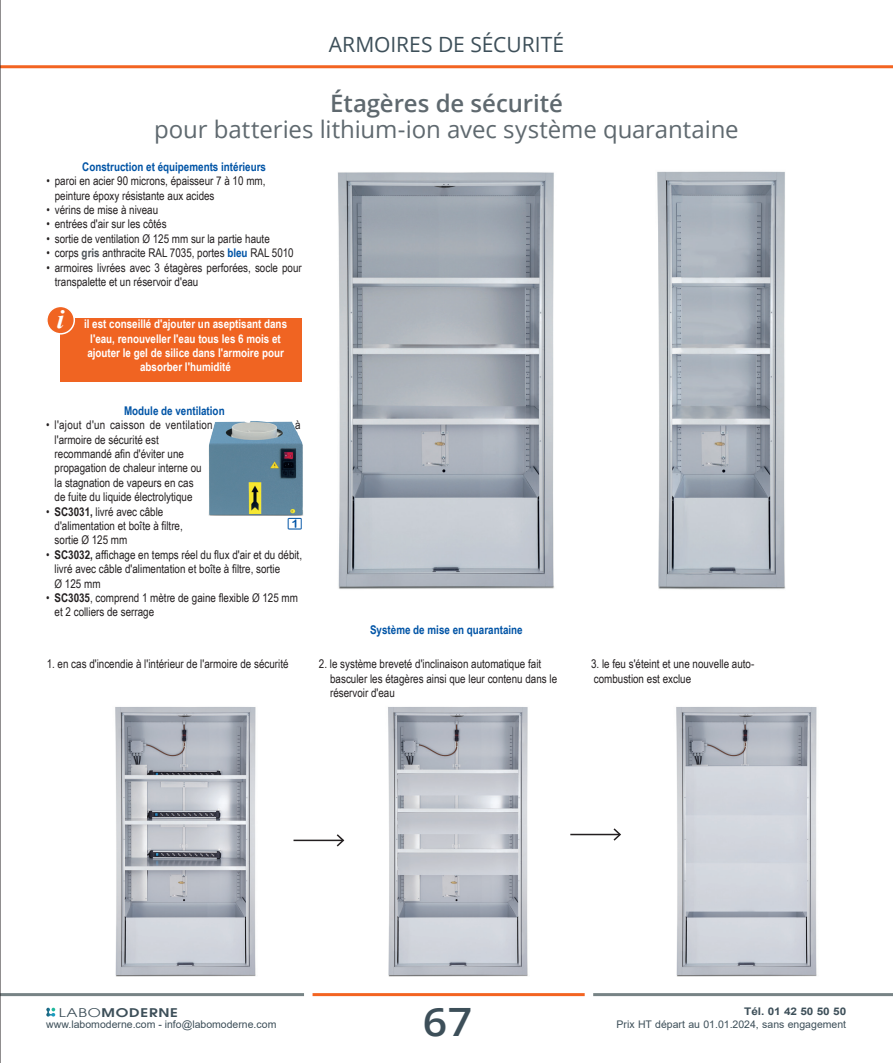
<style>
.page{position:relative;width:893px;height:1063px;background:#fff}
.page>*{position:absolute;margin:0;border:0;box-sizing:border-box;transform-origin:0 0}
.t1{font:600 39px "Open Sans";color:#3d4f59;scale:1.1 1}
.t2{font:700 33px "Vijaya";color:#fff}
.t3{font:24px "Open Sans";letter-spacing:-.005em;color:#5f696f}
.t4{font:600 24px "Open Sans";letter-spacing:-.005em;color:#5f696f}
.t5{font:21px "Open Sans";color:#3d4f59}
.t6{font:12px/14.4px "Arial Narrow";color:#231f20}
.t7{font:700 12px/14.4px "Arial Narrow";color:#fff;text-align:center}
.t8{font:700 12px "Arial Narrow";color:#0154a6}
.t9{font:12px "Arial Narrow";letter-spacing:.025em;color:#231f20}
.t10{font:600 12px "Avant Garde";letter-spacing:.05em;color:#3d4f59;scale:1.25 1}
.t11{font:12px "repere";color:#0154a6}
.t12{font:10.5px "Arial";color:#3d4f59}
.t13{font:700 10.5px "Arial";color:#3d4f59;scale:1.12 1}
.s1{font-weight:700;color:#4d545a}
.s2{font-weight:700;color:#0154a6}
.s3{font-weight:700}
.s4{font-weight:400}
</style>
<div class="page">
<hr style="left:0;top:65px;width:893px;height:3px;background:#f36421">
<hr style="left:0;top:993px;width:304px;height:3px;background:#778385">
<svg style="left:46px;top:1008px;width:9px;height:9px"></svg>
<hr style="left:313px;top:993px;width:272px;height:3px;background:#f36421">
<hr style="left:593px;top:993px;width:300px;height:3px;background:#778385">
<hr style="left:0;top:0;width:1px;height:1063px;background:#231f20">
<img style="left:337px;top:172px;width:217px;height:417px">
<img style="left:657px;top:171px;width:129px;height:419px">
<div style="left:61px;top:318px;width:241px;height:63px;background:#f06422"></div>
<div style="left:47px;top:306px;width:27px;height:28px;background:#f06422;border-radius:50%"></div>
<div style="left:46px;top:306px;width:29px;height:29px;border:2px solid #fff;border-radius:50%"></div>
<img style="left:208px;top:421px;width:95px;height:95px">
<img style="left:388px;top:707px;width:140px;height:270px">
<img style="left:115px;top:707px;width:141px;height:270px">
<img style="left:676px;top:707px;width:141px;height:270px">
<hr style="left:293px;top:840px;width:50px;height:1px;background:#231f20">
<svg style="left:335px;top:834px;width:10px;height:13px"></svg>
<hr style="left:570px;top:834px;width:50px;height:1px;background:#231f20">
<svg style="left:612px;top:828px;width:9px;height:13px"></svg>
<h3 class="t5" style="left:329px;top:30px;width:237px">ARMOIRES DE SÉCURITÉ</h3>
<h3 class="t4" style="left:330px;top:87px;width:234px">Étagères de sécurité</h3>
<h3 class="t3" style="left:154px;top:112px;width:586px">pour batteries lithium-ion avec système quarantaine</h3>
<p class="t8" style="left:82px;top:157px;width:185px">Construction et équipements intérieurs</p>
<p class="t6" style="left:55px;top:173px;width:212px;text-indent:-8px">• paroi en acier 90 microns, épaisseur 7 à 10 mm, peinture époxy résistante aux acides</p>
<p class="t6" style="left:46px;top:202px;width:113px">• vérins de mise à niveau</p>
<p class="t6" style="left:46px;top:217px;width:122px">• entrées d'air sur les côtés</p>
<p class="t6" style="left:46px;top:231px;width:225px">• sortie de ventilation Ø 125 mm sur la partie haute</p>
<p class="t6" style="left:46px;top:245px;width:249px">• corps <span class="s1">gris</span> anthracite RAL 7035, portes <span class="s2">bleu</span> RAL 5010</p>
<p class="t6" style="left:55px;top:260px;width:248px;text-indent:-8px">• armoires livrées avec 3 étagères perforées, socle pour transpalette et un réservoir d'eau</p>
<h2 class="t2" style="left:57px;top:293px;width:9px">i</h2>
<p class="t7" style="left:84px;top:316px;width:205px">il est conseillé d'ajouter un aseptisant dans l'eau, renouveller l'eau tous les 6 mois et ajouter le gel de silice dans l'armoire pour absorber l'humidité</p>
<p class="t8" style="left:124px;top:401px;width:102px">Module de ventilation</p>
<p class="t9" style="left:46px;top:416px;width:168px">• l'ajout d'un caisson de ventilation</p>
<p class="t6" style="left:295px;top:417px;width:7px">à</p>
<p class="t6" style="left:55px;top:432px;width:149px">l'armoire de sécurité est recommandé afin d'éviter une propagation de chaleur interne ou la stagnation de vapeurs en cas de fuite du liquide électrolytique</p>
<p class="t6" style="left:55px;top:504px;width:130px;text-indent:-8px">• <span class="s3">SC3031,</span> livré avec câble d'alimentation et boîte à filtre, sortie Ø 125 mm</p>
<p class="t6" style="left:55px;top:547px;width:249px;text-indent:-8px">• <span class="s3">SC3032,</span> affichage en temps réel du flux d'air et du débit, livré avec câble d'alimentation et boîte à filtre, sortie<br>Ø 125 mm</p>
<p class="t6" style="left:55px;top:590px;width:245px;text-indent:-8px">• <span class="s3">SC3035</span>, comprend 1 mètre de gaine flexible Ø 125 mm et 2 colliers de serrage</p>
<p class="t11" style="left:288px;top:518px;width:14px">1</p>
<p class="t6" style="left:47px;top:656px;width:243px">1. en cas d'incendie à l'intérieur de l'armoire de sécurité</p>
<p class="t8" style="left:370px;top:621px;width:154px">Système de mise en quarantaine</p>
<p class="t6" style="left:330px;top:656px;width:229px;text-indent:-11px">2. le système breveté d'inclinaison automatique fait basculer les étagères ainsi que leur contenu dans le réservoir d'eau</p>
<p class="t6" style="left:591px;top:656px;width:165px">3. le feu s'éteint et une nouvelle auto&shy;combustion est exclue</p>
<h1 class="t1" style="left:423px;top:995px;width:46px">67</h1>
<p class="t13" style="left:744px;top:1004px;width:93px">Tél. 01 42 50 50 50</p>
<p class="t10" style="left:59px;top:1004px;width:97px"><span class="s4">LABO</span>MODERNE</p>
<p class="t12" style="left:46px;top:1017px;width:232px">www.labomoderne.com - info@labomoderne.com</p>
<p class="t12" style="left:617px;top:1017px;width:231px">Prix HT départ au 01.01.2024, sans engagement</p>
</div>
